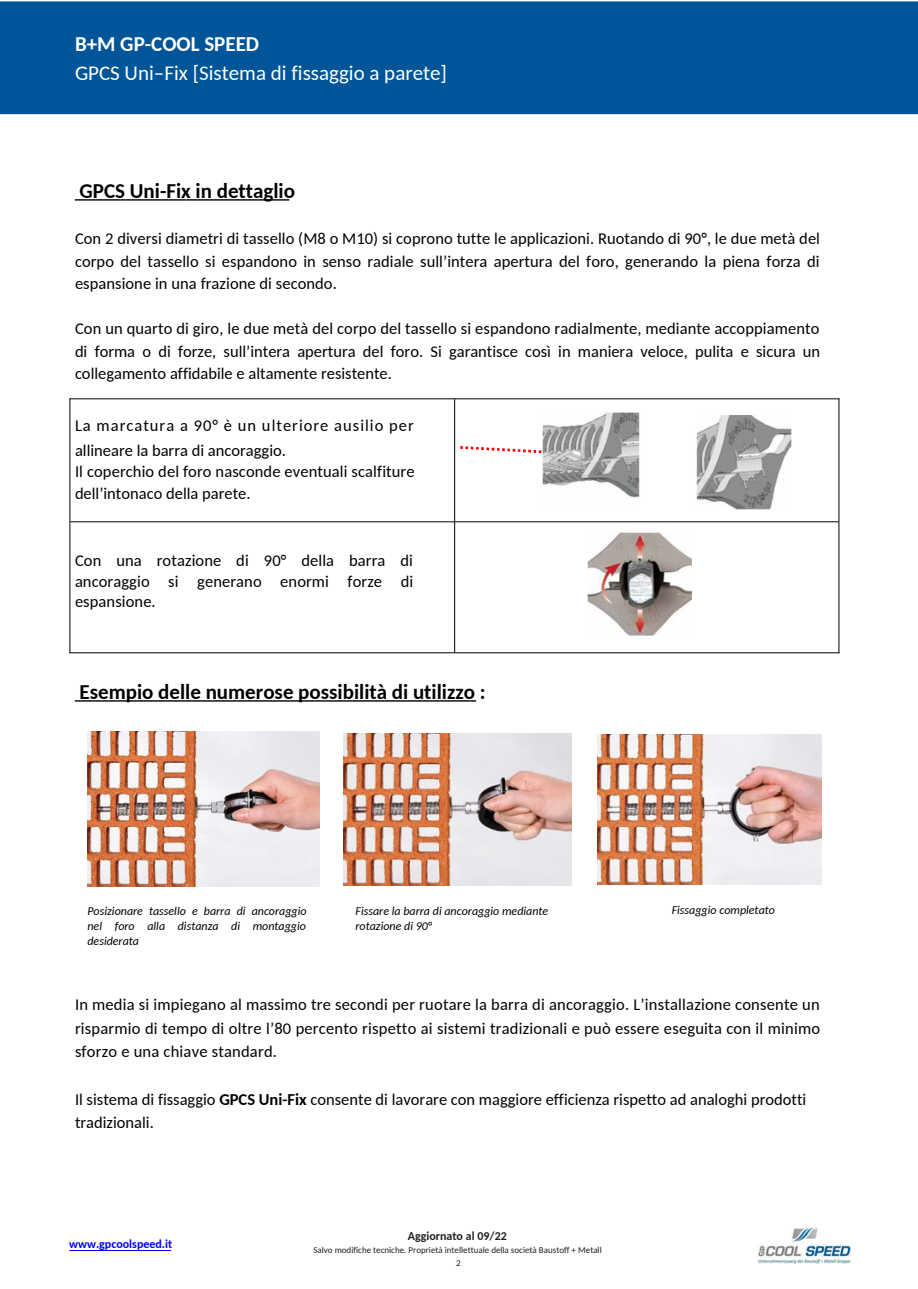
<style>
.page{position:relative;width:918px;height:1289px;background:#fff}
.page>*{position:absolute;margin:0;border:0;box-sizing:border-box;transform-origin:0 0}
.t1{font:700 21px "Carlito";color:#000}
.t2{font:21px "Carlito";color:#fff}
.t3{font:700 21px "Carlito";color:#fff}
.t4{font:16.5px/22.5px "Carlito";letter-spacing:.005em;color:#000;text-align:justify}
.t5{font:16.5px/24.8px "Carlito";letter-spacing:.06em;color:#000}
.t6{font:italic 12px/14.7px "Carlito";color:#000;text-align:justify}
.t7{font:700 12px "Carlito";color:#00f}
.t8{font:700 12px "Carlito";color:#221f1f}
.t9{font:9px/13.5px "Carlito";color:#221f1f;text-align:center}
.s1{font-weight:700}
</style>
<div class="page">
<div style="left:0;top:1px;width:918px;height:113px;background:#059"></div>
<svg style="left:460px;top:446px;width:82px;height:7px"></svg>
<img style="left:758px;top:1227px;width:93px;height:36px">
<hr style="left:69px;top:1249px;width:101px;height:1px;background:#00f">
<hr style="left:75px;top:199px;width:45px;height:1px;background:#000">
<hr style="left:125px;top:199px;width:61px;height:1px;background:#000">
<hr style="left:191px;top:199px;width:98px;height:1px;background:#000">
<hr style="left:70px;top:398px;width:769px;height:1px;background:#000">
<hr style="left:70px;top:521px;width:769px;height:1px;background:#000">
<hr style="left:70px;top:652px;width:769px;height:1px;background:#000">
<hr style="left:70px;top:398px;width:1px;height:255px;background:#000">
<hr style="left:454px;top:399px;width:1px;height:253px;background:#000">
<hr style="left:839px;top:398px;width:1px;height:255px;background:#000">
<img style="left:542px;top:412px;width:98px;height:86px">
<img style="left:696px;top:415px;width:96px;height:94px">
<img style="left:588px;top:532px;width:103px;height:104px">
<hr style="left:75px;top:700px;width:395px;height:1px;background:#000">
<img style="left:87px;top:731px;width:232px;height:155px">
<img style="left:344px;top:733px;width:227px;height:152px">
<img style="left:597px;top:734px;width:224px;height:150px">
<p class="t3" style="left:75px;top:36px;width:186px">B+M GP-COOL SPEED</p>
<p class="t2" style="left:75px;top:64px;width:374px">GPCS Uni–Fix [Sistema di fissaggio a parete]</p>
<p class="t1" style="left:80px;top:182px;width:217px">GPCS Uni-Fix in dettaglio</p>
<p class="t4" style="left:75px;top:229px;width:747px">Con 2 diversi diametri di tassello (M8 o M10) si coprono tutte le applicazioni. Ruotando di 90°, le due metà del corpo del tassello si espandono in senso radiale sull’intera apertura del foro, generando la piena forza di espansione in una frazione di secondo.</p>
<p class="t4" style="left:75px;top:319px;width:747px">Con un quarto di giro, le due metà del corpo del tassello si espandono radialmente, mediante accoppiamento di forma o di forze, sull’intera apertura del foro. Si garantisce così in maniera veloce, pulita e sicura un collegamento affidabile e altamente resistente.</p>
<p class="t5" style="left:75px;top:414px;width:340px">La marcatura a 90° è un ulteriore ausilio per allineare la barra di ancoraggio.</p>
<p class="t4" style="left:75px;top:462px;width:341px;line-height:21.3px">Il coperchio del foro nasconde eventuali scalfiture dell’intonaco della parete.</p>
<p class="t4" style="left:75px;top:552px;width:340px;line-height:20.2px">Con una rotazione di 90° della barra di ancoraggio si generano enormi forze di espansione.</p>
<p class="t1" style="left:80px;top:683px;width:407px">Esempio delle numerose possibilità di utilizzo :</p>
<p class="t6" style="left:87px;top:904px;width:221px">Posizionare tassello e barra di ancoraggio nel foro alla distanza di montaggio desiderata</p>
<p class="t6" style="left:356px;top:904px;width:194px">Fissare la barra di ancoraggio mediante rotazione di 90°</p>
<p class="t6" style="left:672px;top:903px;width:105px">Fissaggio completato</p>
<p class="t4" style="left:75px;top:993px;width:747px;line-height:23.7px">In media si impiegano al massimo tre secondi per ruotare la barra di ancoraggio. L’installazione consente un risparmio di tempo di oltre l’80 percento rispetto ai sistemi tradizionali e può essere eseguita con il minimo sforzo e una chiave standard.</p>
<p class="t4" style="left:75px;top:1088px;width:733px;line-height:23.7px">Il sistema di fissaggio <span class="s1">GPCS Uni-Fix</span> consente di lavorare con maggiore efficienza rispetto ad analoghi prodotti tradizionali.</p>
<p class="t7" style="left:69px;top:1239px;width:104px">www.gpcoolspeed.it</p>
<p class="t8" style="left:408px;top:1230px;width:100px">Aggiornato al 09/22</p>
<p class="t9" style="left:313px;top:1243px;width:290px">Salvo modifiche tecniche. Proprietà intellettuale della società Baustoff + Metall<br>2</p>
</div>
